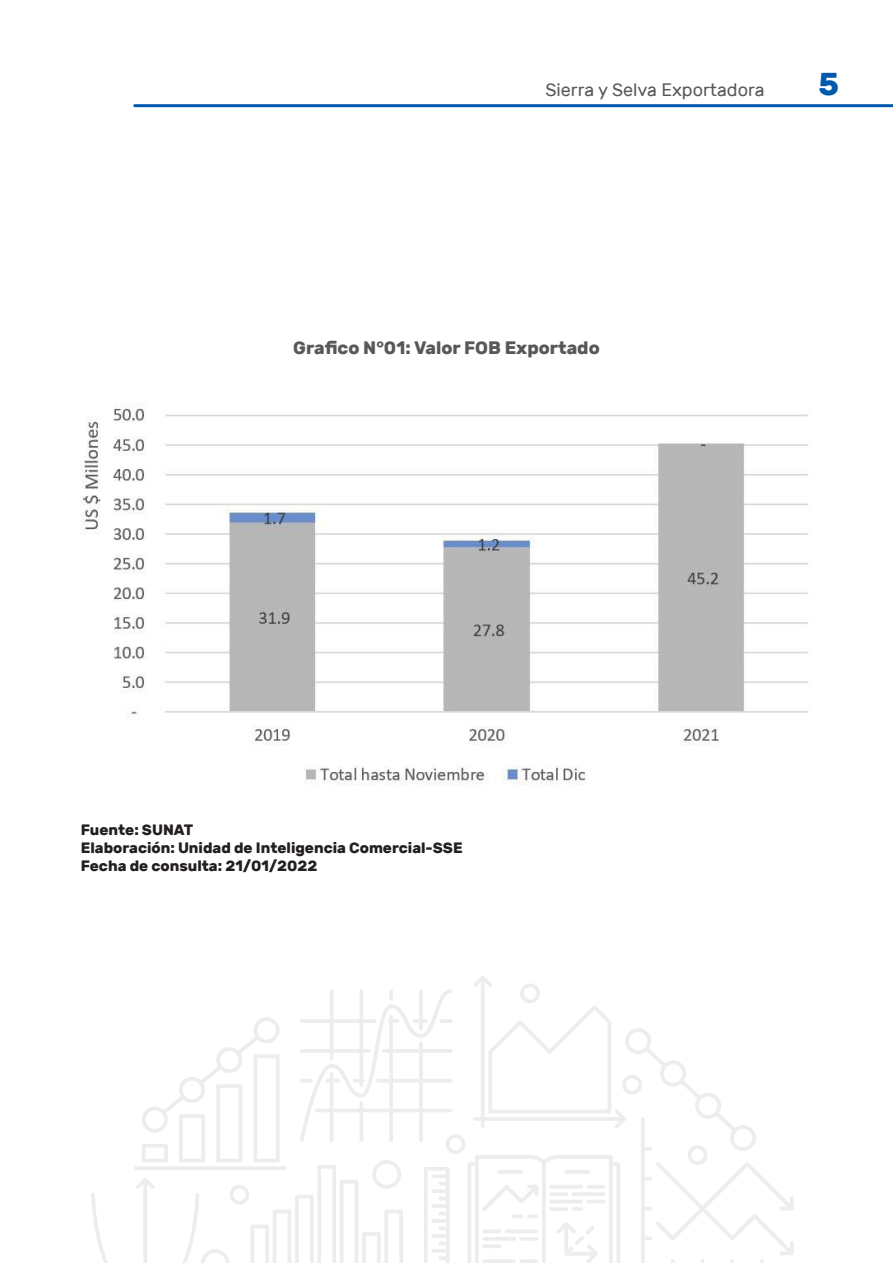
<style>
.page{position:relative;width:893px;height:1263px;background:#fff}
.page>*{position:absolute;margin:0;border:0;box-sizing:border-box;transform-origin:0 0}
.t1{font:700 31.5px "Rubik";color:#0059ad}
.t2{font:700 18px "Rubik";color:#57585a}
.t3{font:18px "Rubik";color:#57585a}
.t4{font:700 15px/18px "Rubik";color:#231f20}
</style>
<div class="page">
<hr style="left:135px;top:104px;width:758px;height:3px;background:#0059ad">
<svg style="left:91px;top:976px;width:703px;height:287px"></svg>
<img style="left:81px;top:404px;width:727px;height:381px">
<p class="t3" style="left:545px;top:79px;width:221px">Sierra y Selva Exportadora</p>
<h1 class="t1" style="left:818px;top:66px;width:22px">5</h1>
<p class="t2" style="left:293px;top:337px;width:308px">Grafico N°01: Valor FOB Exportado</p>
<p class="t4" style="left:81px;top:821px;width:383px">Fuente: SUNAT<br>Elaboración: Unidad de Inteligencia Comercial-SSE<br>Fecha de consulta: 21/01/2022</p>
</div>
